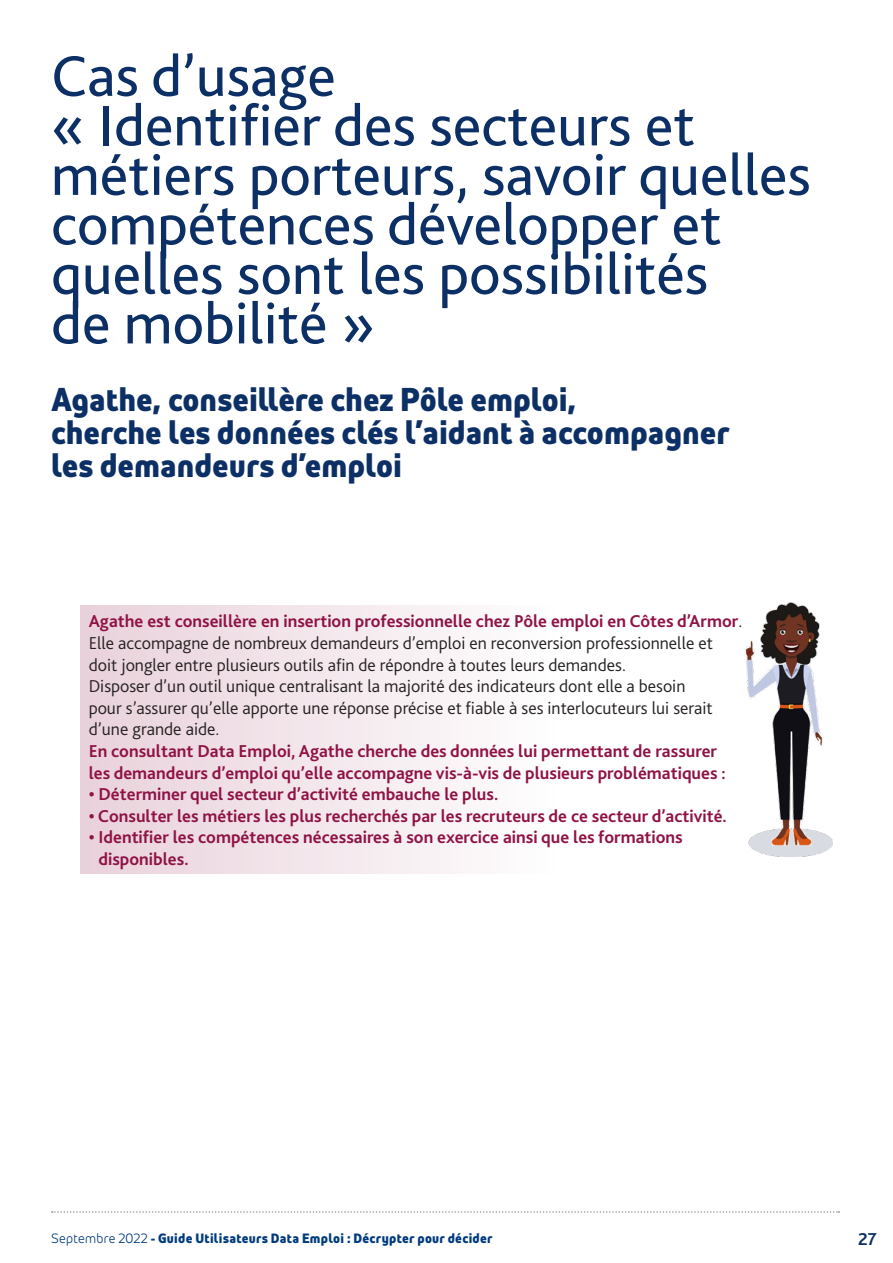
<style>
.page{position:relative;width:893px;height:1263px;background:#fff}
.page>*{position:absolute;margin:0;border:0;box-sizing:border-box;transform-origin:0 0}
.Titre1{font:60px/49.5px "Bliss 2";color:#0c3065}
.Sous-Titre_1{font:700 33px/33px "Pole Emploi Pro";color:#0c3065}
.t1{font:300 18px/21.6px "Bliss 2";color:#231f20}
.t2{font:700 18px/21.6px "Bliss 2";color:#8f1345}
.t3{font:700 18px "Bliss 2";color:#0c3065}
.t4{font:700 13.5px "Pole Emploi Pro";letter-spacing:.02em;color:#013b7f}
.s1{font-weight:700;color:#8f1345}
.s2{font-weight:300}
</style>
<div class="page">
<svg style="left:52px;top:1211px;width:787px;height:2px"></svg>
<div style="left:80px;top:605px;width:680px;height:268px;background:linear-gradient(to right,#ead5dd,#fff)"></div>
<img style="left:742px;top:602px;width:91px;height:254px">
<p class="Titre1" style="left:51px;top:51px;width:761px">Cas d’usage<br>« Identifier des secteurs et métiers porteurs, savoir quelles compétences développer et quelles sont les possibilités<br>de mobilité »</p>
<p class="Sous-Titre_1" style="left:51px;top:379px;width:680px">Agathe, conseillère chez Pôle emploi,<br>cherche les données clés l’aidant à accompagner les demandeurs d’emploi</p>
<p class="t1" style="left:89px;top:611px;width:655px"><span class="s1">Agathe est conseillère en insertion professionnelle chez Pôle emploi en Côtes d’Armor</span>.<br>Elle accompagne de nombreux demandeurs d’emploi en reconversion professionnelle et doit jongler entre plusieurs outils afin de répondre à toutes leurs demandes.</p>
<p class="t1" style="left:89px;top:675px;width:626px">Disposer d’un outil unique centralisant la majorité des indicateurs dont elle a besoin pour s’assurer qu’elle apporte une réponse précise et fiable à ses interlocuteurs lui serait d’une grande aide.</p>
<p class="t2" style="left:89px;top:740px;width:639px">En consultant Data Emploi, Agathe cherche des données lui permettant de rassurer les demandeurs d’emploi qu’elle accompagne vis-à-vis de plusieurs problématiques :</p>
<p class="t2" style="left:89px;top:783px;width:411px">• Déterminer quel secteur d’activité embauche le plus.</p>
<p class="t2" style="left:89px;top:805px;width:640px">• Consulter les métiers les plus recherchés par les recruteurs de ce secteur d’activité.</p>
<p class="t2" style="left:98px;top:827px;width:586px;text-indent:-10px">• Identifier les compétences nécessaires à son exercice ainsi que les formations disponibles.</p>
<p class="t4" style="left:51px;top:1228px;width:443px"><span class="s2">Septembre 2022</span> - Guide Utilisateurs Data Emploi : Décrypter pour décider</p>
<p class="t3" style="left:858px;top:1227px;width:20px">27</p>
</div>
